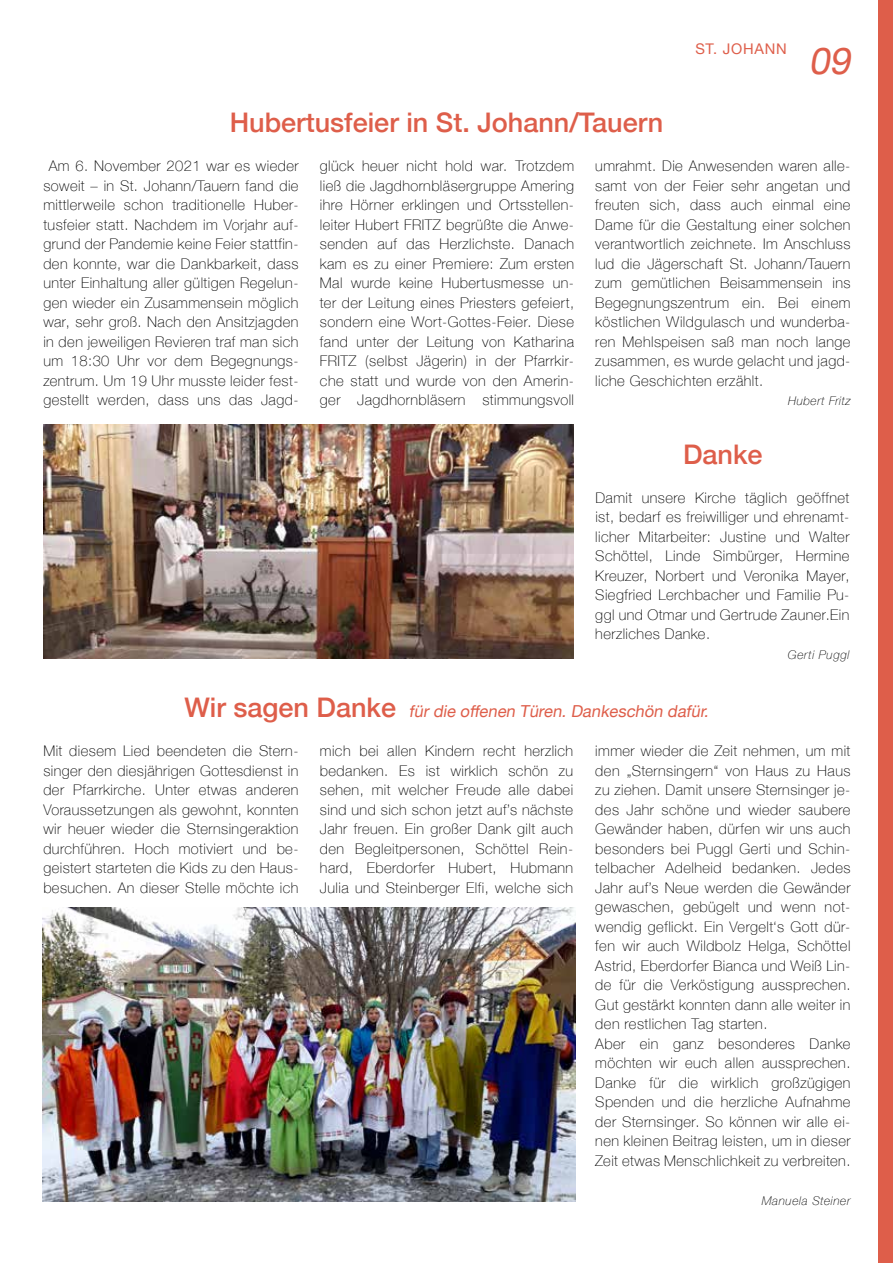
<style>
.page{position:relative;width:893px;height:1263px;background:#fff}
.page>*{position:absolute;margin:0;border:0;box-sizing:border-box;transform-origin:0 0}
.t1{font:italic 37.5px "Helvetica Neue";color:#de5e4a}
.t2{font:500 27px "Helvetica Neue";color:#de5e4a}
.t3{font:italic 16.5px "Helvetica Neue";color:#de5e4a}
.t4{font:100 14.7px/19.5px "Helvetica Neue";letter-spacing:.03em;color:#000;text-align:justify}
.t5{font:14.7px "Helvetica Neue";letter-spacing:.05em;color:#de5e4a}
.t6{font:italic 100 12px "Helvetica Neue";letter-spacing:.05em;color:#000}
</style>
<div class="page">
<div style="left:878px;top:0;width:15px;height:1263px;background:#de5e4a"></div>
<img style="left:43px;top:908px;width:533px;height:293px">
<img style="left:43px;top:425px;width:530px;height:234px">
<h2 class="t2" style="left:230px;top:101px;width:435px">Hubertusfeier in St. Johann/Tauern</h2>
<p class="t5" style="left:695px;top:38px;width:93px">ST. JOHANN</p>
<h1 class="t1" style="left:809px;top:33px;width:52px">09</h1>
<p class="t4" style="left:43px;top:155px;width:257px;text-align:center">Am 6. November 2021 war es wieder soweit – in St. Johann/Tauern fand die mittlerweile schon traditionelle Huber&shy;tusfeier statt. Nachdem im Vorjahr auf&shy;grund der Pandemie keine Feier stattfin&shy;den konnte, war die Dankbarkeit, dass unter Einhaltung aller gültigen Regelun&shy;gen wieder ein Zusammensein möglich war, sehr groß. Nach den Ansitzjagden in den jeweiligen Revieren traf man sich um 18:30 Uhr vor dem Begegnungs&shy;zentrum. Um 19 Uhr musste leider fest&shy;gestellt werden, dass uns das Jagd-</p>
<p class="t4" style="left:320px;top:155px;width:256px">glück heuer nicht hold war. Trotzdem ließ die Jagdhornbläsergruppe Amering ihre Hörner erklingen und Ortsstellen&shy;leiter Hubert FRITZ begrüßte die Anwe&shy;senden auf das Herzlichste. Danach kam es zu einer Premiere: Zum ersten Mal wurde keine Hubertusmesse un&shy;ter der Leitung eines Priesters gefeiert, sondern eine Wort-Gottes-Feier. Diese fand unter der Leitung von Katharina FRITZ (selbst Jägerin) in der Pfarrkir&shy;che statt und wurde von den Amerin&shy;ger Jagdhornbläsern stimmungsvoll</p>
<p class="t4" style="left:595px;top:155px;width:257px">umrahmt. Die Anwesenden waren alle&shy;samt von der Feier sehr angetan und freuten sich, dass auch einmal eine Dame für die Gestaltung einer solchen verantwortlich zeichnete. Im Anschluss lud die Jägerschaft St. Johann/Tauern zum gemütlichen Beisammensein ins Begegnungszentrum ein. Bei einem köstlichen Wildgulasch und wunderba&shy;ren Mehlspeisen saß man noch lange zusammen, es wurde gelacht und jagd&shy;liche Geschichten erzählt.</p>
<p class="t6" style="left:788px;top:392px;width:64px">Hubert Fritz</p>
<h2 class="t2" style="left:683px;top:432px;width:81px">Danke</h2>
<p class="t4" style="left:595px;top:487px;width:256px">Damit unsere Kirche täglich geöffnet ist, bedarf es freiwilliger und ehrenamt&shy;licher Mitarbeiter: Justine und Walter Schöttel, Linde Simbürger, Hermine Kreuzer, Norbert und Veronika Mayer, Siegfried Lerchbacher und Familie Pu&shy;ggl und Otmar und Gertrude Zauner.Ein herzliches Danke.</p>
<p class="t6" style="left:788px;top:645px;width:63px">Gerti Puggl</p>
<h2 class="t2" style="left:184px;top:686px;width:213px">Wir sagen Danke</h2>
<p class="t4" style="left:43px;top:740px;width:257px">Mit diesem Lied beendeten die Stern&shy;singer den diesjährigen Gottesdienst in der Pfarrkirche. Unter etwas anderen Voraussetzungen als gewohnt, konnten wir heuer wieder die Sternsingeraktion durchführen. Hoch motiviert und be&shy;geistert starteten die Kids zu den Haus&shy;besuchen. An dieser Stelle möchte ich</p>
<p class="t4" style="left:320px;top:740px;width:255px">mich bei allen Kindern recht herzlich bedanken. Es ist wirklich schön zu sehen, mit welcher Freude alle dabei sind und sich schon jetzt auf’s nächste Jahr freuen. Ein großer Dank gilt auch den Begleitpersonen, Schöttel Rein&shy;hard, Eberdorfer Hubert, Hubmann Julia und Steinberger Elfi, welche sich</p>
<p class="t3" style="left:409px;top:699px;width:305px">fürdie offenen Türen.Dankeschön dafür.</p>
<p class="t4" style="left:595px;top:740px;width:257px;text-align:left">immer wieder die Zeit nehmen, um mit den „Sternsingern“ von Haus zu Haus zu ziehen. Damit unsere Sternsinger je&shy;des Jahr schöne und wieder saubere Gewänder haben, dürfen wir uns auch besonders bei Puggl Gerti und Schin&shy;telbacher Adelheid bedanken. Jedes Jahr auf’s Neue werden die Gewänder gewaschen, gebügelt und wenn not&shy;wendig geflickt. Ein Vergelt‘s Gott dür&shy;fen wir auch Wildbolz Helga, Schöttel Astrid, Eberdorfer Bianca und Weiß Lin&shy;de für die Verköstigung aussprechen.<br>Gut gestärkt konnten dann alle weiter in den restlichen Tag starten.<br>Aber ein ganz besonderes Danke möchten wir euch allen aussprechen.<br>Danke für die wirklich großzügigen Spenden und die herzliche Aufnahme der Sternsinger. So können wir alle ei&shy;nen kleinen Beitrag leisten, um in dieser Zeit etwas Menschlichkeit zu verbreiten.</p>
<p class="t6" style="left:762px;top:1191px;width:90px">Manuela Steiner</p>
</div>
